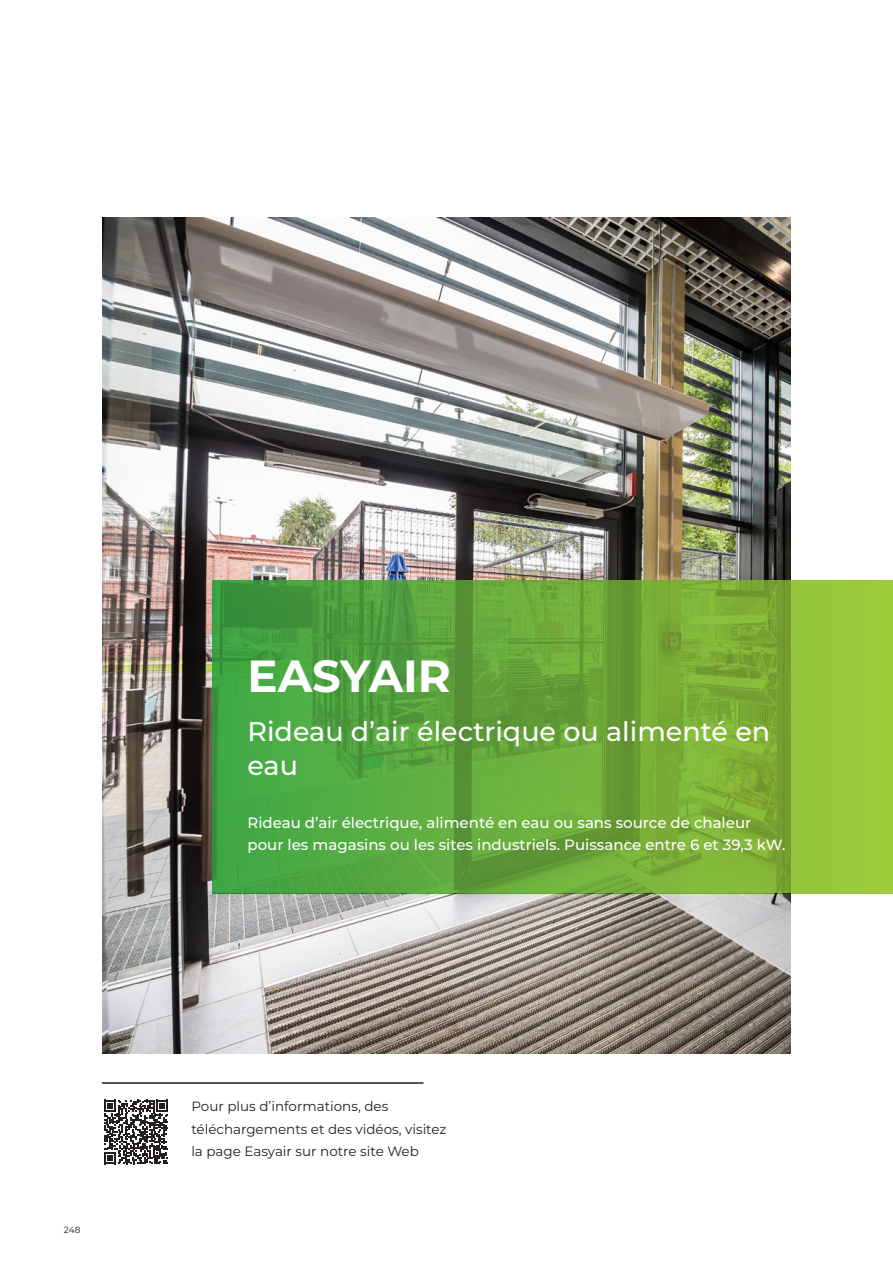
<style>
.page{position:relative;width:893px;height:1263px;background:#fff}
.page>*{position:absolute;margin:0;border:0;box-sizing:border-box;transform-origin:0 0}
.t1{font:700 45px "Montserrat";color:#fff}
.t2{font:500 27px/34.5px "Montserrat";color:#fff}
.t3{font:500 15px/22.5px "Montserrat";color:#fff}
.t4{font:13.5px/22.5px "Montserrat";color:#231f20}
.t5{font:9px "Montserrat";color:#231f20}
</style>
<div class="page">
<img style="left:103px;top:218px;width:687px;height:836px">
<svg style="left:213px;top:580px;width:680px;height:313px;background:#6aab3b"></svg>
<hr style="left:102px;top:1082px;width:321px;height:2px;background:#231f20">
<svg style="left:104px;top:1100px;width:64px;height:64px"></svg>
<p class="t5" style="left:64px;top:1224px;width:18px">248</p>
<p class="t1" style="left:247px;top:644px;width:205px">EASYAIR</p>
<p class="t2" style="left:247px;top:713px;width:524px">Rideau d’air électrique ou alimenté en eau</p>
<p class="t3" style="left:247px;top:811px;width:540px">Rideau d’air électrique, alimenté en eau ou sans source de chaleur pour les magasins ou les sites industriels. Puissance entre 6 et 39,3 kW.</p>
<p class="t4" style="left:191px;top:1095px;width:257px">Pour plus d’informations, des téléchargements et des vidéos, visitez la page Easyair sur notre site Web</p>
</div>
